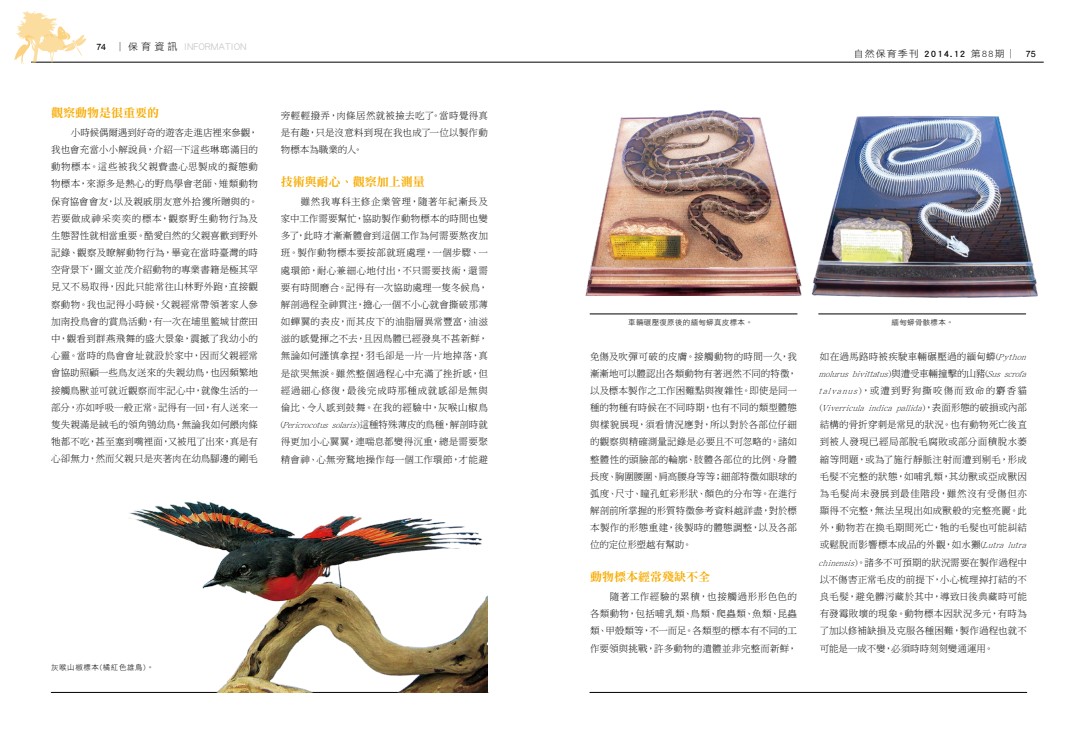
<style>
.page{position:relative;width:1078px;height:738px;background:#fff}
.page>*{position:absolute;margin:0;border:0;box-sizing:border-box;transform-origin:0 0}
.t1{font:12px "DF Ming Std W9";color:#f7ab00}
.t2{font:10px "DF Hei Std W5";letter-spacing:-.01em;color:#c9caca}
.t3{font:9.5px/17.1px "DF Ming Std W3";letter-spacing:.02em;color:#000;text-align:justify}
.t4{font:9.3px "DF Hei Std W3";letter-spacing:.1em;color:#000;scale:1.08 1}
.t5{font:7.5px "DF Hei Std W3";letter-spacing:.04em;color:#000}
.t6{font:7.5px "DF Hei Std W3";letter-spacing:.08em;color:#000}
.s1{font-family:"Arial";font-size:8.7px;color:#000}
.s2{font-family:"DF Ming Std W3";font-size:9.3px;color:#000}
.s3{font-family:"DF Li Hei Std W3";font-size:9.3px;color:#000}
.s4{font-family:"DF Li Hei Std W3";color:#000}
.s5{font-style:italic}
.s6{font-family:"DF Hei Std W7"}
.s7{font-family:"DF Ming Std W3"}
.s8{font-family:"Arial";font-size:8.7px}
</style>
<div class="page">
<hr style="left:31px;top:62px;width:1012px;height:1px;background:#000">
<svg style="left:14px;top:11px;width:73px;height:53px"></svg>
<hr style="left:51px;top:691px;width:437px;height:1px;background:#000">
<hr style="left:589px;top:691px;width:437px;height:1px;background:#000">
<img style="left:107px;top:501px;width:381px;height:191px">
<img style="left:585px;top:110px;width:212px;height:186px">
<img style="left:797px;top:116px;width:241px;height:182px">
<hr style="left:590px;top:313px;width:207px;height:1px;background:#000">
<hr style="left:818px;top:313px;width:207px;height:1px;background:#000">
<p class="t2" style="left:96px;top:41px;width:151px"><span class="s1">74</span> <span class="s2">｜</span><span class="s3">保</span> <span class="s4">育 資 訊</span> INFORMATION</p>
<p class="t1" style="left:51px;top:106px;width:110px">觀察動物是很重要的</p>
<p class="t3" style="left:51px;top:124px;width:208px;text-indent:20px">小時候偶爾遇到好奇的遊客走進店裡來參觀，我也會充當小小解說員，介紹一下這些琳瑯滿目的動物標本。這些被我父親費盡心思製成的擬態動物標本，來源多是熱心的野鳥學會老師、雉類動物保育協會會友，以及親戚朋友意外拾獲所贈與的。若要做成神采奕奕的標本，觀察野生動物行為及生態習性就相當重要。酷愛自然的父親喜歡到野外記錄、觀察及瞭解動物行為，畢竟在當時臺灣的時空背景下，圖文並茂介紹動物的專業書籍是極其罕見又不易取得，因此只能常往山林野外跑，直接觀察動物。我也記得小時候，父親經常帶領著家人參加南投鳥會的賞鳥活動，有一次在埔里籃城甘蔗田中，觀看到群燕飛舞的盛大景象，震撼了我幼小的心靈。當時的鳥會會址就設於家中，因而父親經常會協助照顧一些鳥友送來的失親幼鳥，也因頻繁地接觸鳥獸並可就近觀察而牢記心中，就像生活的一部分，亦如呼吸一般正常。記得有一回，有人送來一隻失親滿是絨毛的領角鴞幼鳥，無論我如何餵肉條牠都不吃，甚至塞到嘴裡面，又被甩了出來，真是有心卻無力，然而父親只是夾著肉在幼鳥腳邊的剛毛</p>
<p class="t3" style="left:281px;top:107px;width:208px">旁輕輕撥弄，肉條居然就被撿去吃了。當時覺得真是有趣，只是沒意料到現在我也成了一位以製作動物標本為職業的人。</p>
<p class="t1" style="left:281px;top:175px;width:145px">技術與耐心、觀察加上測量</p>
<p class="t3" style="left:281px;top:193px;width:208px;text-indent:20px">雖然我專科主修企業管理，隨著年紀漸長及家中工作需要幫忙，協助製作動物標本的時間也變多了，此時才漸漸體會到這個工作為何需要熬夜加班。製作動物標本要按部就班處理，一個步驟、一處環節，耐心兼細心地付出，不只需要技術，還需要有時間磨合。記得有一次協助處理一隻冬候鳥，解剖過程全神貫注，擔心一個不小心就會撕破那薄如蟬翼的表皮，而其皮下的油脂層異常豐富，油滋滋的感覺揮之不去，且因鳥體已經發臭不甚新鮮，無論如何謹慎拿捏，羽毛卻是一片一片地掉落，真是欲哭無淚。雖然整個過程心中充滿了挫折感，但經過細心修復，最後完成時那種成就感卻是無與倫比、令人感到鼓舞。在我的經驗中，灰喉山椒鳥(<span class="s5">Pericrocotus solaris</span>) 這種特殊薄皮的鳥種，解剖時就得更加小心翼翼，連喘息都變得沉重，總是需要聚精會神、心無旁鶩地操作每一個工作環節，才能避</p>
<p class="t6" style="left:51px;top:662px;width:104px">灰喉山椒標本(橘紅色雄鳥)。</p>
<p class="t4" style="left:853px;top:49px;width:170px">自然保育季刊 <span class="s6">2014.12</span> 第88期<span class="s7">｜</span> <span class="s8">75</span></p>
<p class="t5" style="left:628px;top:318px;width:126px">車輛碾壓復原後的緬甸蟒真皮標本。</p>
<p class="t5" style="left:891px;top:318px;width:64px">緬甸蟒骨骸標本。</p>
<p class="t3" style="left:590px;top:347px;width:208px">免傷及吹彈可破的皮膚。接觸動物的時間一久，我漸漸地可以體認出各類動物有著迥然不同的特徵，以及標本製作之工作困難點與複雜性。即使是同一種的物種有時候在不同時期，也有不同的類型體態與樣貌展現，須看情況應對，所以對於各部位仔細的觀察與精確測量記錄是必要且不可忽略的。諸如整體性的頭臉部的輪廓、肢體各部位的比例、身體長度、胸圍腰圍、肩高腰身等等；細部特徵如眼球的弧度、尺寸、瞳孔虹彩形狀、顏色的分布等。在進行解剖前所掌握的形質特徵參考資料越詳盡，對於標本製作的形態重建，後製時的體態調整，以及各部位的定位形塑越有幫助。</p>
<p class="t1" style="left:590px;top:569px;width:121px">動物標本經常殘缺不全</p>
<p class="t3" style="left:590px;top:587px;width:208px;text-indent:20px">隨著工作經驗的累積，也接觸過形形色色的各類動物，包括哺乳類、鳥類、爬蟲類、魚類、昆蟲類、甲殼類等，不一而足。各類型的標本有不同的工作要領與挑戰，許多動物的遺體並非完整而新鮮，</p>
<p class="t3" style="left:818px;top:347px;width:212px;text-align:left">如在過馬路時被疾駛車輛碾壓過的緬甸蟒(<span class="s5">Python molurus bivittatus</span>) 與遭受車輛撞擊的山豬 (<span class="s5">Sus scrofa talvanus</span>)，或遭到野狗撕咬傷而致命的麝香貓(<span class="s5">Viverricula indica pallida</span>) ，表面形態的破損或內部結構的骨折穿刺是常見的狀況。也有動物死亡後直到被人發現已經局部脫毛腐敗或部分面積脫水萎縮等問題，或為了施行靜脈注射而遭到剔毛，形成毛髮不完整的狀態，如哺乳類，其幼獸或亞成獸因為毛髮尚未發展到最佳階段，雖然沒有受傷但亦顯得不完整，無法呈現出如成獸般的完整亮麗。此外，動物若在換毛期間死亡，牠的毛髮也可能糾結或鬆脫而影響標本成品的外觀，如水獺(<span class="s5">Lutra lutra chinensis</span>)。諸多不可預期的狀況需要在製作過程中以不傷害正常毛皮的前提下，小心梳理掉打結的不良毛髮，避免髒污藏於其中，導致日後典藏時可能有發霉敗壞的現象。動物標本因狀況多元，有時為了加以修補缺損及克服各種困難，製作過程也就不可能是一成不變，必須時時刻刻變通運用。</p>
</div>
